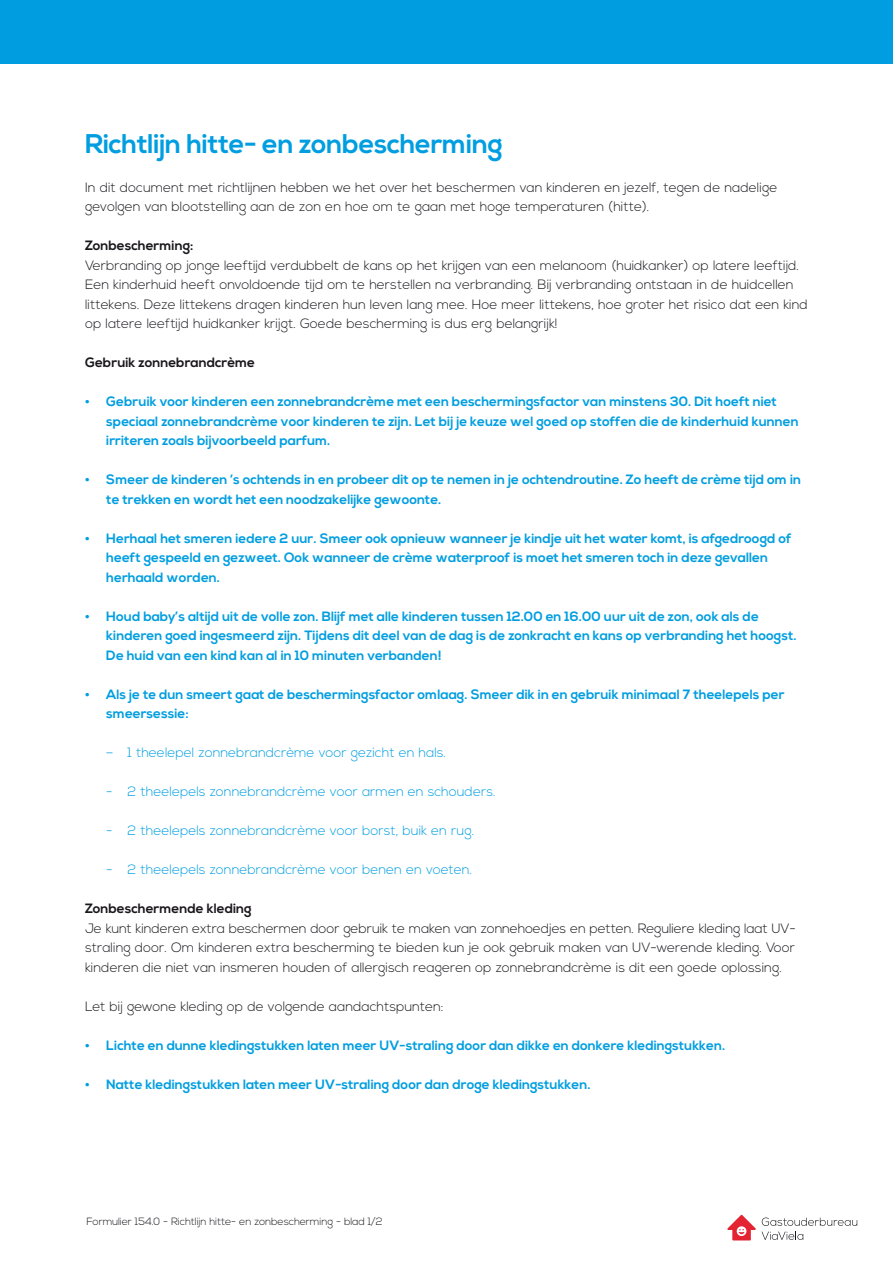
<style>
.page{position:relative;width:893px;height:1263px;background:#fff}
.page>*{position:absolute;margin:0;border:0;box-sizing:border-box;transform-origin:0 0}
.t1{font:700 27px "Nexa";letter-spacing:-.01em;color:#009ee0}
.t2{font:700 13.5px/19.5px "Nexa";color:#009ee0}
.t3{font:300 13.5px/19.5px "Nexa";color:#1a171c}
.t4{font:300 13.5px "Nexa";color:#009ee0}
.t5{font:700 13.5px "Nexa";color:#1a171c}
.t6{font:300 10.5px "Nexa";letter-spacing:-.01em;color:#1a171c}
</style>
<div class="page">
<div style="left:0;top:0;width:893px;height:64px;background:#009ee0"></div>
<svg style="left:727px;top:1215px;width:130px;height:25px"></svg>
<h1 class="t1" style="left:85px;top:128px;width:419px">Richtlijn hitte- en zonbescherming</h1>
<p class="t3" style="left:85px;top:178px;width:694px">In dit document met richtlijnen hebben we het over het beschermen van kinderen en jezelf, tegen de nadelige gevolgen van blootstelling aan de zon en hoe om te gaan met hoge temperaturen (hitte).</p>
<p class="t5" style="left:85px;top:238px;width:110px">Zonbescherming:</p>
<p class="t3" style="left:85px;top:256px;width:724px">Verbranding op jonge leeftijd verdubbelt de kans op het krijgen van een melanoom (huidkanker) op latere leeftijd.<br>Een kinderhuid heeft onvoldoende tijd om te herstellen na verbranding. Bij verbranding ontstaan in de huidcellen littekens. Deze littekens dragen kinderen hun leven lang mee. Hoe meer littekens, hoe groter het risico dat een kind op latere leeftijd huidkanker krijgt. Goede bescherming is dus erg belangrijk!</p>
<p class="t5" style="left:85px;top:355px;width:172px">Gebruik zonnebrandcrème</p>
<p class="t2" style="left:106px;top:392px;width:694px;text-indent:-21px">• Gebruik voor kinderen een zonnebrandcrème met een beschermingsfactor van minstens 30. Dit hoeft niet speciaal zonnebrandcrème voor kinderen te zijn. Let bij je keuze wel goed op stoffen die de kinderhuid kunnen irriteren zoals bijvoorbeeld parfum.</p>
<p class="t2" style="left:106px;top:470px;width:696px;text-indent:-21px">• Smeer de kinderen ’s ochtends in en probeer dit op te nemen in je ochtendroutine. Zo heeft de crème tijd om in te trekken en wordt het een noodzakelijke gewoonte.</p>
<p class="t2" style="left:106px;top:529px;width:687px;text-indent:-21px">• Herhaal het smeren iedere 2 uur. Smeer ook opnieuw wanneer je kindje uit het water komt, is afgedroogd of heeft gespeeld en gezweet. Ook wanneer de crème waterproof is moet het smeren toch in deze gevallen herhaald worden.</p>
<p class="t2" style="left:106px;top:607px;width:692px;text-indent:-21px">• Houd baby’s altijd uit de volle zon. Blijf met alle kinderen tussen 12.00 en 16.00 uur uit de zon, ook als de kinderen goed ingesmeerd zijn. Tijdens dit deel van de dag is de zonkracht en kans op verbranding het hoogst.<br>De huid van een kind kan al in 10 minuten verbanden!</p>
<p class="t2" style="left:106px;top:685px;width:680px;text-indent:-21px">• Als je te dun smeert gaat de beschermingsfactor omlaag. Smeer dik in en gebruik minimaal 7 theelepels per smeersessie:</p>
<p class="t4" style="left:106px;top:745px;width:341px">– 1 theelepel zonnebrandcrème voor gezicht en hals.</p>
<p class="t4" style="left:106px;top:784px;width:391px">- 2 theelepels zonnebrandcrème voor armen en schouders.</p>
<p class="t4" style="left:106px;top:823px;width:369px">- 2 theelepels zonnebrandcrème voor borst, buik en rug.</p>
<p class="t4" style="left:106px;top:862px;width:367px">- 2 theelepels zonnebrandcrème voor benen en voeten.</p>
<p class="t5" style="left:85px;top:901px;width:168px">Zonbeschermende kleding</p>
<p class="t3" style="left:85px;top:919px;width:712px;text-align:justify">Je kunt kinderen extra beschermen door gebruik te maken van zonnehoedjes en petten. Reguliere kleding laat UV&shy;straling door. Om kinderen extra bescherming te bieden kun je ook gebruik maken van UV-werende kleding. Voor kinderen die niet van insmeren houden of allergisch reageren op zonnebrandcrème is dit een goede oplossing.</p>
<p class="t3" style="left:85px;top:997px;width:360px">Let bij gewone kleding op de volgende aandachtspunten:</p>
<p class="t2" style="left:85px;top:1036px;width:642px">• Lichte en dunne kledingstukken laten meer UV-straling door dan dikke en donkere kledingstukken.</p>
<p class="t2" style="left:85px;top:1075px;width:507px">• Natte kledingstukken laten meer UV-straling door dan droge kledingstukken.</p>
<p class="t6" style="left:87px;top:1216px;width:298px">Formulier 154.0 - Richtlijn hitte- en zonbescherming - blad 1/2</p>
</div>
